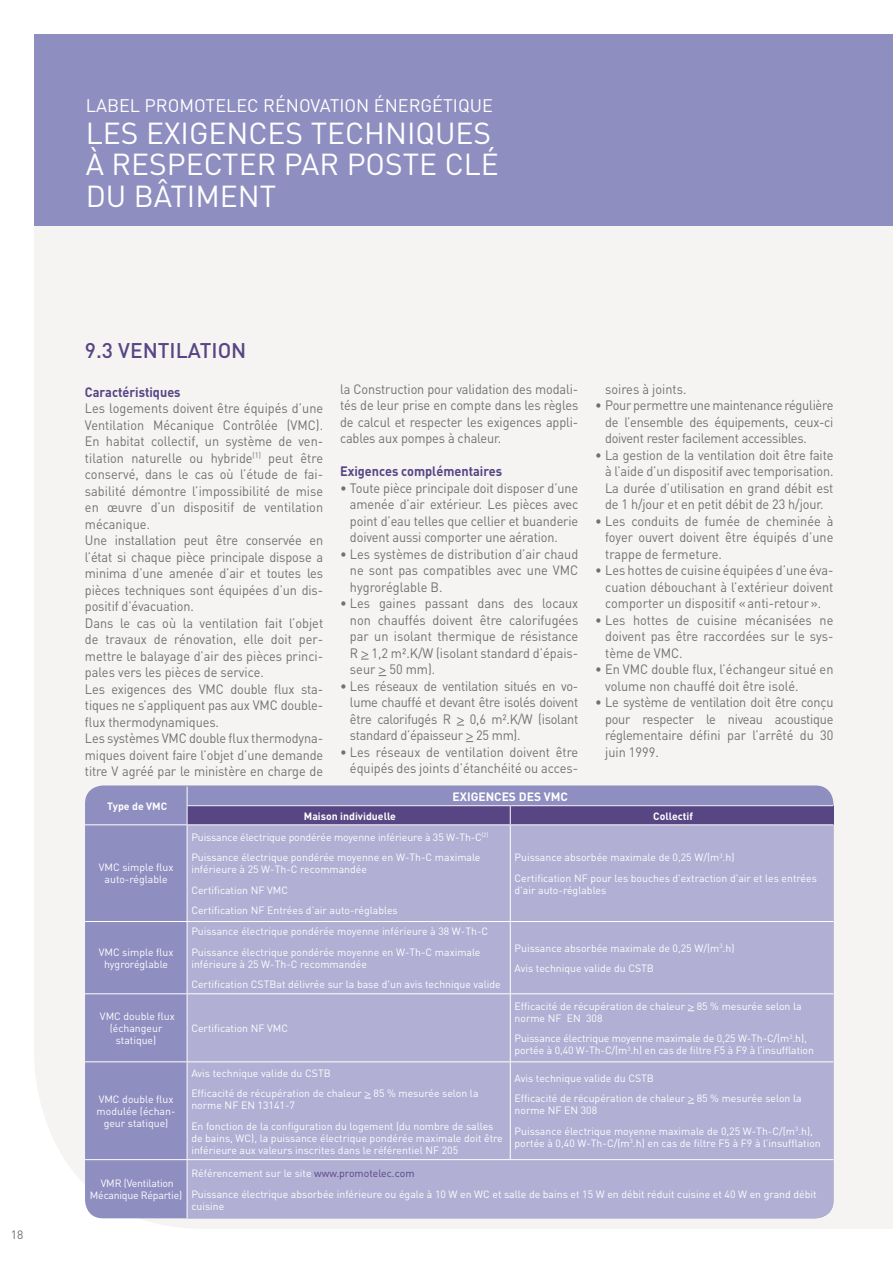
<style>
.page{position:relative;width:893px;height:1263px;background:#fff}
.page>*{position:absolute;margin:0;border:0;box-sizing:border-box;transform-origin:0 0}
.t1{font:30px/31.5px "DIN";color:#fff}
.t2{font:500 21px "DIN";color:#584584}
.t3{font:18px "DIN";color:#fff}
.t4{font:13.5px/16.5px "DIN";letter-spacing:-.01em;color:#707172;text-align:justify;scale:.94 1}
.t5{font:700 13.5px "DIN";color:#584584;scale:.94 1}
.t6{font:700 12px "DIN";color:#fff}
.t7{font:12px "DIN";color:#707172}
.t8{font:10.5px/20.5px "DIN";color:#fff}
.t9{font:700 10.5px "DIN";color:#fff}
.t10{font:10.5px/12px "DIN";letter-spacing:-.02em;color:#fff;text-align:center}
.s1{font-family:"Helvetica Neue"}
.s2{color:#584584}
</style>
<div class="page">
<div style="left:34px;top:225px;width:859px;height:1004px;background:#f5f4f3"></div>
<div style="left:85px;top:785px;width:748px;height:433px;background:#8f8ec1;border-radius:18px"></div>
<div style="left:188px;top:825px;width:645px;height:393px;background:#b1afd4"></div>
<div style="left:187px;top:806px;width:646px;height:19px;background:#584584"></div>
<hr style="left:187px;top:805px;width:323px;height:1px;background:#fff">
<svg style="left:187px;top:786px;width:1px;height:38px"></svg>
<hr style="left:510px;top:805px;width:323px;height:1px;background:#fff">
<svg style="left:510px;top:806px;width:1px;height:18px"></svg>
<hr style="left:85px;top:824px;width:102px;height:1px;background:#fff">
<hr style="left:187px;top:824px;width:323px;height:1px;background:#fff">
<hr style="left:187px;top:825px;width:1px;height:96px;background:#fff">
<hr style="left:510px;top:824px;width:323px;height:1px;background:#fff">
<hr style="left:510px;top:825px;width:1px;height:96px;background:#fff">
<hr style="left:85px;top:921px;width:102px;height:1px;background:#fff">
<hr style="left:187px;top:921px;width:323px;height:1px;background:#fff">
<hr style="left:187px;top:922px;width:1px;height:71px;background:#fff">
<hr style="left:510px;top:921px;width:323px;height:1px;background:#fff">
<hr style="left:510px;top:922px;width:1px;height:71px;background:#fff">
<hr style="left:85px;top:993px;width:102px;height:1px;background:#fff">
<hr style="left:187px;top:993px;width:323px;height:1px;background:#fff">
<hr style="left:187px;top:994px;width:1px;height:67px;background:#fff">
<hr style="left:510px;top:993px;width:323px;height:1px;background:#fff">
<hr style="left:510px;top:994px;width:1px;height:67px;background:#fff">
<hr style="left:85px;top:1061px;width:102px;height:1px;background:#fff">
<hr style="left:187px;top:1061px;width:323px;height:1px;background:#fff">
<hr style="left:187px;top:1062px;width:1px;height:97px;background:#fff">
<hr style="left:510px;top:1061px;width:323px;height:1px;background:#fff">
<hr style="left:510px;top:1062px;width:1px;height:97px;background:#fff">
<hr style="left:85px;top:1159px;width:102px;height:1px;background:#fff">
<hr style="left:187px;top:1159px;width:323px;height:1px;background:#fff">
<hr style="left:187px;top:1160px;width:1px;height:58px;background:#fff">
<hr style="left:510px;top:1159px;width:323px;height:1px;background:#fff">
<div style="left:34px;top:34px;width:859px;height:191px;background:#8f8ec1"></div>
<p class="t7" style="left:11px;top:1227px;width:14px">18</p>
<h3 class="t3" style="left:86px;top:95px;width:12px">label</h3>
<h3 class="t3" style="left:145px;top:95px;width:13px">promotelec</h3>
<h3 class="t3" style="left:263px;top:95px;width:12px">rénovation</h3>
<h3 class="t3" style="left:374px;top:95px;width:12px">énergétique</h3>
<h1 class="t1" style="left:86px;top:117px;width:407px">LES EXIGENCES TECHNIQUES<br>À Respecter</h1>
<h1 class="t1" style="left:284px;top:148px;width:197px">PAR POSTE Clé</h1>
<h1 class="t1" style="left:86px;top:180px;width:87px">DU Bâtiment</h1>
<h2 class="t2" style="left:85px;top:336px;width:47px">9.3 VEN</h2>
<h2 class="t2" style="left:158px;top:336px;width:65px">TI LATION</h2>
<p class="t5" style="left:85px;top:383px;width:103px">Caractéristiques</p>
<p class="t4" style="left:85px;top:400px;width:255px;text-align:left">Les logements doivent être équipés d’une Ventilation Mécanique Contrôlée (VMC).<br>En habitat collectif, un système de ven&shy;tilation naturelle ou hybride<sup>(1)</sup> peut être conservé, dans le cas où l’étude de fai&shy;sabilité démontre l’impossibilité de mise en œuvre d’un dispositif de ventilation mécanique.<br>Une installation peut être conservée en l’état si chaque pièce principale dispose a minima d’une amenée d’air et toutes les pièces techniques sont équipées d’un dis&shy;positif d’évacuation.<br>Dans le cas où la ventilation fait l’objet de travaux de rénovation, elle doit per&shy;mettre le balayage d’air des pièces princi&shy;pales vers les pièces de service.<br>Les exigences des VMC double flux sta&shy;tiques ne s’appliquent pas aux VMC double&shy;flux thermodynamiques.<br>Les systèmes VMC double flux thermodyna&shy;miques doivent faire l’objet d’une demande titre V agréé par le ministère en charge de</p>
<p class="t4" style="left:340px;top:380px;width:255px">la Construction pour validation des modali&shy;tés de leur prise en compte dans les règles de calcul et respecter les exigences appli&shy;cables aux pompes à chaleur.</p>
<p class="t5" style="left:340px;top:462px;width:174px">Exigences complémentaires</p>
<p class="t4" style="left:350px;top:479px;width:244px;text-indent:-10px">• Toute pièce principale doit disposer d’une amenée d’air extérieur. Les pièces avec point d’eau telles que cellier et buanderie doivent aussi comporter une aération.</p>
<p class="t4" style="left:350px;top:545px;width:244px;text-indent:-10px">• Les systèmes de distribution d’air chaud ne sont pas compatibles avec une VMC hygroréglable B.</p>
<p class="t4" style="left:350px;top:595px;width:244px;text-indent:-10px">• Les gaines passant dans des locaux non chauffés doivent être calorifugées par un isolant thermique de résistance R <span class="s1">&gt;</span> 1,2 m².K/W (isolant standard d’épais&shy;seur <span class="s1">&gt;</span> 50 mm).</p>
<p class="t4" style="left:350px;top:677px;width:244px;text-indent:-10px">• Les réseaux de ventilation situés en vo&shy;lume chauffé et devant être isolés doivent être calorifugés R <span class="s1">&gt;</span> 0,6 m².K/W (isolant standard d’épaisseur <span class="s1">&gt;</span> 25 mm).</p>
<p class="t4" style="left:340px;top:743px;width:255px;text-align:right">• Les réseaux de ventilation doivent être équipés des joints d’étanchéité ou acces-</p>
<p class="t4" style="left:605px;top:380px;width:88px">soires à joints.</p>
<p class="t4" style="left:605px;top:397px;width:244px;text-indent:-10px">• Pour permettre une maintenance régulière de l’ensemble des équipements, ceux-ci doivent rester facilement accessibles.</p>
<p class="t4" style="left:605px;top:446px;width:244px;text-indent:-10px">• La gestion de la ventilation doit être faite à l’aide d’un dispositif avec temporisation.<br>La durée d’utilisation en grand débit est de 1 h/jour et en petit débit de 23 h/jour.</p>
<p class="t4" style="left:605px;top:512px;width:244px;text-indent:-10px">• Les conduits de fumée de cheminée à foyer ouvert doivent être équipés d’une trappe de fermeture.</p>
<p class="t4" style="left:605px;top:562px;width:244px;text-indent:-10px">• Les hottes de cuisine équipées d’une éva&shy;cuation débouchant à l’extérieur doivent comporter un dispositif «anti-retour».</p>
<p class="t4" style="left:605px;top:611px;width:244px;text-indent:-10px">• Les hottes de cuisine mécanisées ne doivent pas être raccordées sur le sys&shy;tème de VMC.</p>
<p class="t4" style="left:605px;top:661px;width:244px;text-indent:-10px">• En VMC double flux, l’échangeur situé en volume non chauffé doit être isolé.</p>
<p class="t4" style="left:605px;top:694px;width:244px;text-indent:-10px">• Le système de ventilation doit être conçu pour respecter le niveau acoustique réglementaire défini par l’arrêté du 30 juin 1999.</p>
<p class="t9" style="left:105px;top:799px;width:63px">Type de VMC</p>
<p class="t8" style="left:99px;top:861px;width:76px;line-height:12px;text-align:center">VMC simple flux auto-réglable</p>
<p class="t8" style="left:99px;top:946px;width:76px;line-height:12px;text-align:center">VMC simple flux hygroréglable</p>
<p class="t8" style="left:100px;top:1010px;width:76px;line-height:12px;text-align:center">VMC double flux (échangeur statique)</p>
<p class="t8" style="left:97px;top:1093px;width:80px;line-height:12px;text-align:center">VMC double flux modulée (échan&shy;geur statique)</p>
<p class="t6" style="left:452px;top:789px;width:35px">EXIGENCES</p>
<p class="t6" style="left:519px;top:789px;width:8px">DES</p>
<p class="t6" style="left:544px;top:789px;width:25px">VMC</p>
<p class="t9" style="left:304px;top:809px;width:94px">Maison individuelle</p>
<p class="t9" style="left:651px;top:809px;width:44px">Collectif</p>
<p class="t8" style="left:191px;top:826px;width:299px">Puissance électrique pondérée moyenne inférieure à 35 W-Th-C<sup>(2)<br></sup>Puissance électrique pondérée moyenne en W-Th-C maximale</p>
<p class="t8" style="left:191px;top:859px;width:208px">inférieure à 25 W-Th-C recommandée<br>Certification NF VMC<br>Certification NF Entrées d’air auto-réglables</p>
<p class="t8" style="left:191px;top:921px;width:298px">Puissance électrique pondérée moyenne inférieure à 38 W-Th-C<br>Puissance électrique pondérée moyenne en W-Th-C maximale</p>
<p class="t8" style="left:191px;top:954px;width:311px">inférieure à 25 W-Th-C recommandée<br>Certification CSTBat délivrée sur la base d'un avis technique valide</p>
<p class="t8" style="left:191px;top:1018px;width:98px">Certification NF VMC</p>
<p class="t8" style="left:191px;top:1062px;width:289px">Avis technique valide du CSTB<br>Efficacité de récupération de chaleur <span class="s1">&gt;</span> 85 % mesurée selon la</p>
<p class="t8" style="left:191px;top:1095px;width:304px">norme NF EN 13141-7<br>En fonction de la configuration du logement (du nombre de salles</p>
<p class="t8" style="left:191px;top:1131px;width:313px;line-height:12px">de bains, WC), la puissance électrique pondérée maximale doit être inférieure aux valeurs inscrites dans le référentiel NF 205</p>
<p class="t8" style="left:514px;top:847px;width:304px">Puissance absorbée maximale de 0,25 W/(m<sup>3</sup>.h)<br>Certification NF pour les bouches d'extraction d'air et les entrées</p>
<p class="t8" style="left:514px;top:879px;width:93px">d'air auto-réglables</p>
<p class="t8" style="left:514px;top:937px;width:221px">Puissance absorbée maximale de 0,25 W/(m<sup>3</sup>.h)<br>Avis technique valide du CSTB</p>
<p class="t8" style="left:514px;top:1000px;width:289px;line-height:12px">Efficacité de récupération de chaleur <span class="s1">&gt;</span> 85 % mesurée selon la norme NF EN 308</p>
<p class="t8" style="left:514px;top:1032px;width:301px;line-height:12px">Puissance électrique moyenne maximale de 0,25 W-Th-C/(m<sup>3</sup>.h), portée à 0,40 W-Th-C/(m<sup>3</sup>.h) en cas de filtre F5 à F9 à l’insufflation</p>
<p class="t8" style="left:514px;top:1067px;width:289px">Avis technique valide du CSTB<br>Efficacité de récupération de chaleur <span class="s1">&gt;</span> 85 % mesurée selon la</p>
<p class="t8" style="left:514px;top:1100px;width:300px">norme NF EN 308<br>Puissance électrique moyenne maximale de 0,25 W-Th-C/(m<sup>3</sup>.h),</p>
<p class="t8" style="left:514px;top:1132px;width:308px">portée à 0,40 W-Th-C/(m<sup>3</sup>.h) en cas de filtre F5 à F9 à l’insufflation</p>
<p class="t10" style="left:90px;top:1177px;width:94px">VMR (Ventilation<br>Mécanique Répartie)</p>
<p class="t8" style="left:191px;top:1163px;width:627px">Référencement sur le site <span class="s2">www.promotelec.com<br></span>Puissance électrique absorbée inférieure ou égale à 10 W en WC et salle de bains et 15 W en débit réduit cuisine et 40 W en grand débit</p>
<p class="t8" style="left:191px;top:1195px;width:35px">cuisine</p>
</div>
